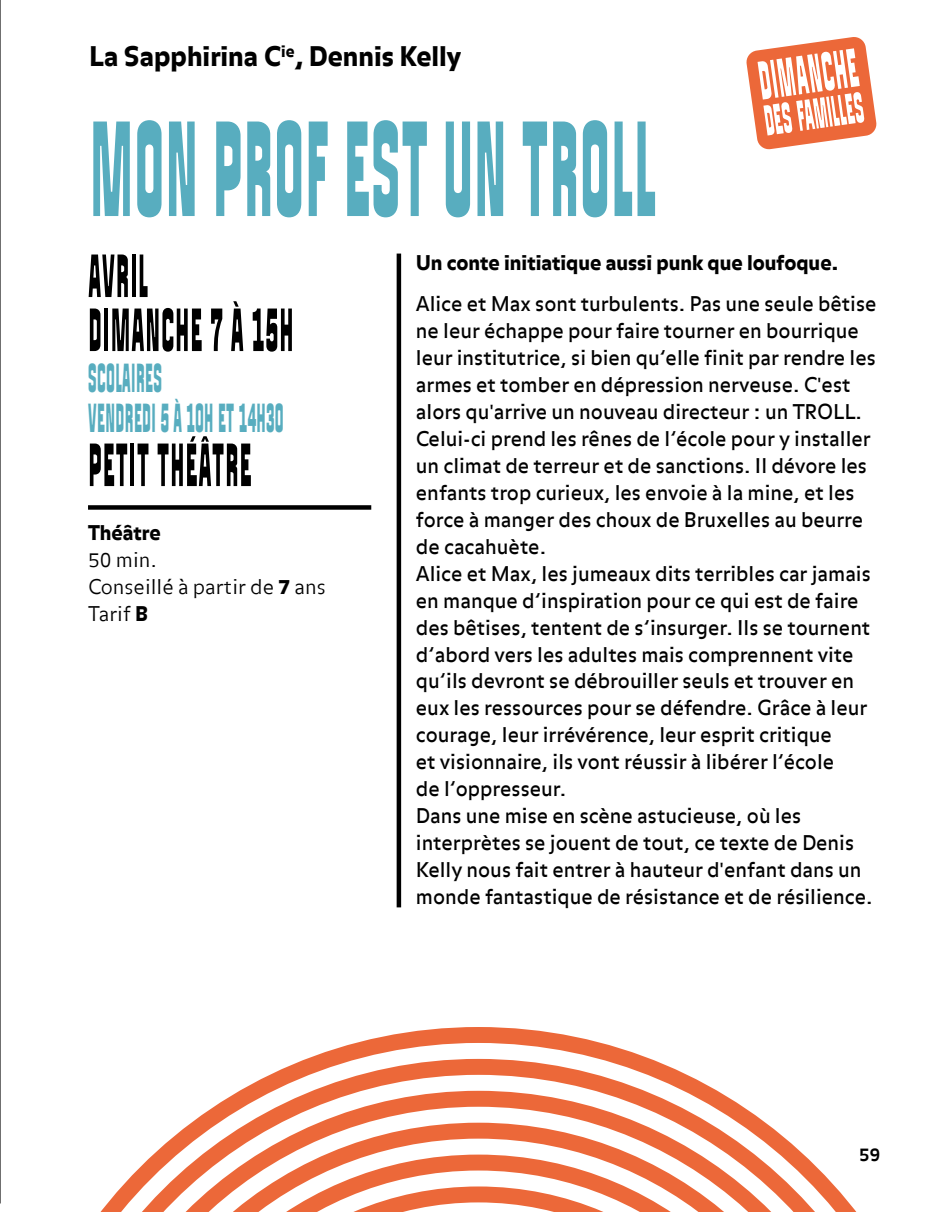
<style>
.page{position:relative;width:925px;height:1212px;background:#fff}
.page>*{position:absolute;margin:0;border:0;box-sizing:border-box;transform-origin:0 0}
.t1{font:135px "Signal Compressed";letter-spacing:.01em;color:#58adbf}
.t2{font:60.75px/54px "Signal Compressed";letter-spacing:.02em;color:#000}
.t3{font:40.5px/40.5px "Signal Compressed";letter-spacing:.01em;color:#58adbf}
.t4{font:900 27px "Balance Offc";color:#000}
.t5{font:20.25px/27px "Balance Offc";color:#000}
.t6{font:900 20.25px "Balance Offc";color:#000}
.t7{font:300 20.25px/27px "Balance Offc";color:#000}
.t8{font:700 18px "Balance Offc";color:#000}
.s1{font-weight:900}
</style>
<div class="page">
<svg style="left:0;top:1027px;width:857px;height:185px"></svg>
<hr style="left:397px;top:254px;width:4px;height:653px;background:#000">
<div style="left:88px;top:505px;width:283px;height:5px;background:#000"></div>
<hr style="left:0;top:0;width:1px;height:1203px;background:#000">
<svg style="left:746px;top:37px;width:131px;height:113px"></svg>
<h3 class="t4" style="left:89px;top:40px;width:374px">La Sapphirina C<sup>ie</sup>, Dennis Kelly</h3>
<h1 class="t1" style="left:90px;top:88px;width:567px">MON PROF EST UN TROLL</h1>
<h2 class="t2" style="left:88px;top:249px;width:207px">AVRIL<br>DIMANCHE 7 À 15H</h2>
<h3 class="t3" style="left:88px;top:357px;width:197px">SCOLAIRES<br>VENDREDI 5 À 10H ET 14H30</h3>
<h2 class="t2" style="left:88px;top:438px;width:165px">PETIT THÉÂTRE</h2>
<p class="t6" style="left:88px;top:521px;width:74px">Théâtre</p>
<p class="t7" style="left:88px;top:547px;width:239px">50 min.<br>Conseillé à partir de <span class="s1">7</span> ans<br>Tarif <span class="s1">B</span></p>
<p class="t6" style="left:416px;top:251px;width:424px">Un conte initiatique aussi punk que loufoque.</p>
<p class="t5" style="left:416px;top:291px;width:462px">Alice et Max sont turbulents. Pas une seule bêtise ne leur échappe pour faire tourner en bourrique leur institutrice, si bien qu’elle finit par rendre les armes et tomber en dépression nerveuse. C'est alors qu'arrive un nouveau directeur : un TROLL.<br>Celui-ci prend les rênes de l’école pour y installer un climat de terreur et de sanctions. Il dévore les enfants trop curieux, les envoie à la mine, et les force à manger des choux de Bruxelles au beurre de cacahuète.<br>Alice et Max, les jumeaux dits terribles car jamais en manque d’inspiration pour ce qui est de faire des bêtises, tentent de s’insurger. Ils se tournent d’abord vers les adultes mais comprennent vite qu’ils devront se débrouiller seuls et trouver en eux les ressources pour se défendre. Grâce à leur courage, leur irrévérence, leur esprit critique<br>et visionnaire, ils vont réussir à libérer l’école<br>de l’oppresseur.<br>Dans une mise en scène astucieuse, où les interprètes se jouent de tout, ce texte de Denis Kelly nous fait entrer à hauteur d'enfant dans un monde fantastique de résistance et de résilience.</p>
<p class="t8" style="left:859px;top:1144px;width:23px">59</p>
</div>
